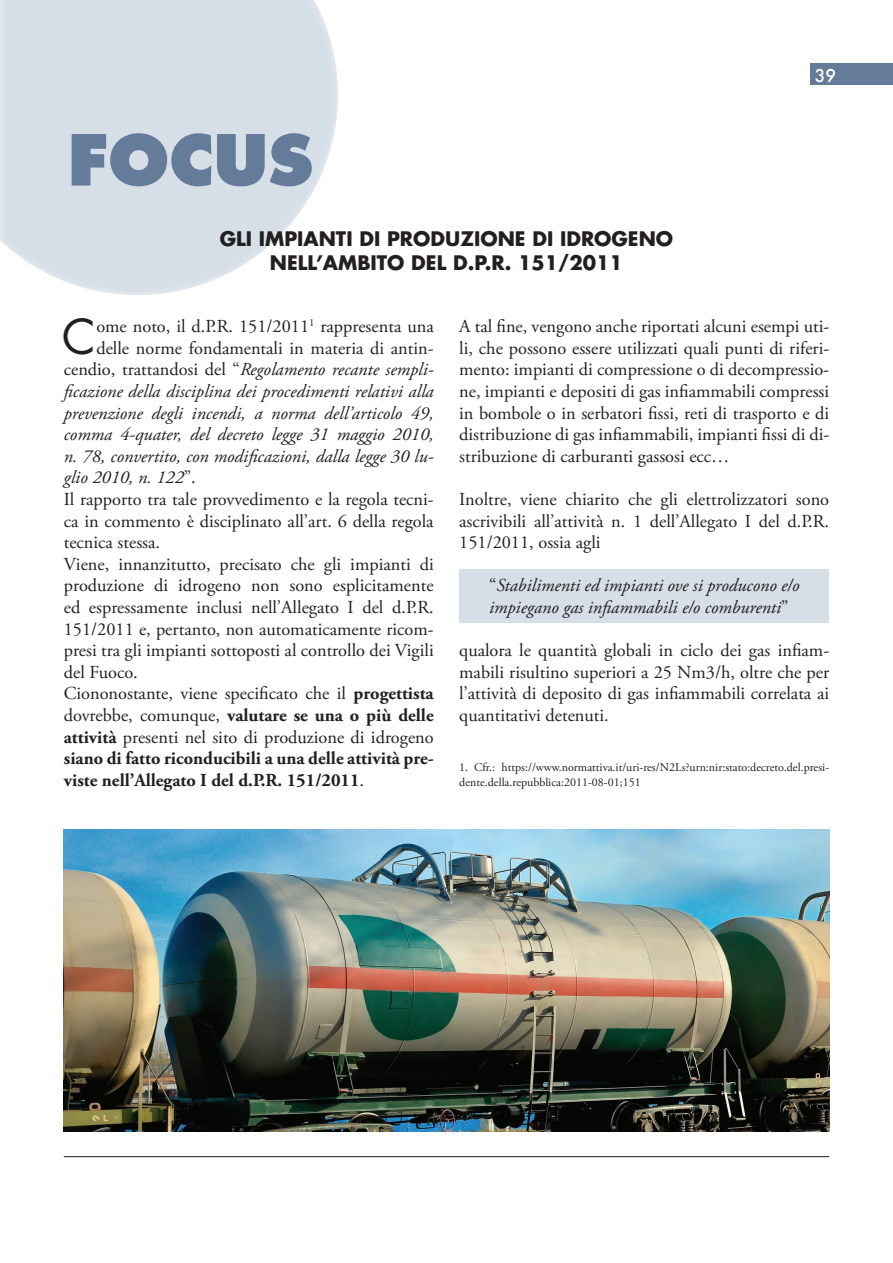
<style>
.page{position:relative;width:893px;height:1263px;background:#fff}
.page>*{position:absolute;margin:0;border:0;box-sizing:border-box;transform-origin:0 0}
.t1{font:800 68.25px "Futura Std";letter-spacing:-.01em;color:#647b99}
.t2{font:46.95px "Futura Std";color:#231f20}
.t3{font:700 19.5px "Futura Std";color:#231f20}
.t4{font:18.3px/21.6px "Adobe Garamond Pro";color:#231f20;text-align:justify}
.t5{font:italic 18.3px/21.6px "Adobe Garamond Pro";color:#231f20}
.t6{font:700 18.3px "Adobe Garamond Pro";color:#231f20}
.t7{font:500 17.25px "Futura";color:#fff}
.t8{font:12px/15px "Adobe Garamond Pro";color:#231f20}
.s1{font-style:normal}
.s2{font-weight:700}
.s3{font-weight:400}
</style>
<div class="page">
<hr style="left:64px;top:1156px;width:765px;height:1px;background:#231f20">
<div style="left:459px;top:570px;width:370px;height:53px;background:#d6dee7"></div>
<img style="left:64px;top:829px;width:765px;height:302px">
<div style="left:811px;top:64px;width:82px;height:21px;background:#647b99"></div>
<div style="left:0;top:0;width:339px;height:297px;background:#fff;opacity:.75"></div>
<h1 class="t1" style="left:67px;top:117px;width:247px">FOCUS</h1>
<p class="t3" style="left:220px;top:226px;width:53px">GLI IMPIAN</p>
<p class="t3" style="left:336px;top:226px;width:66px">TIDI PRODUZIONE</p>
<p class="t3" style="left:532px;top:226px;width:43px">DI IDROGENO</p>
<p class="t3" style="left:270px;top:250px;width:68px">NE LL’AMBI</p>
<p class="t3" style="left:377px;top:250px;width:248px">TO DEL D.P.R. 151/2011</p>
<p class="t7" style="left:815px;top:63px;width:23px">39</p>
<h2 class="t2" style="left:62px;top:307px;width:35px">C</h2>
<p class="t4" style="left:96px;top:316px;width:339px">ome noto, il d.P.R. 151/2011<sup>1</sup> rappresenta una</p>
<p class="t4" style="left:459px;top:316px;width:371px">A tal fine, vengono anche riportati alcuni esempi uti&shy;li, che possono essere utilizzati quali punti di riferi&shy;mento: impianti di compressione o di decompressio&shy;ne, impianti e depositi di gas infiammabili compressi in bombole o in serbatori fissi, reti di trasporto e di distribuzione di gas infiammabili, impianti fissi di di&shy;stribuzione di carburanti gassosi ecc…</p>
<p class="t4" style="left:459px;top:489px;width:371px">Inoltre, viene chiarito che gli elettrolizzatori sono ascrivibili all’attività n. 1 dell’Allegato I del d.P.R.<br>151/2011, ossia agli</p>
<p class="t5" style="left:489px;top:575px;width:312px"><span class="s1">“</span>Stabilimenti ed impianti ove si producono e/o impiegano gas infiammabili e/o comburenti<span class="s1">”</span></p>
<p class="t4" style="left:459px;top:640px;width:371px">qualora le quantità globali in ciclo dei gas infiam&shy;mabili risultino superiori a 25 Nm3/h, oltre che per l’attività di deposito di gas infiammabili correlata ai quantitativi detenuti.</p>
<p class="t4" style="left:96px;top:338px;width:339px">delle norme fondamentali in materia di antin-</p>
<p class="t5" style="left:64px;top:359px;width:371px"><span class="s1">cendio, trattandosi del “</span>Regolamento recante sempli-</p>
<p class="t5" style="left:64px;top:381px;width:371px">ficazione della disciplina dei procedimenti relativi alla</p>
<p class="t5" style="left:64px;top:403px;width:371px">prevenzione degli incendi, a norma dell’articolo 49,</p>
<p class="t5" style="left:64px;top:424px;width:371px">comma 4-quater, del decreto legge 31 maggio 2010,</p>
<p class="t5" style="left:64px;top:446px;width:371px">n. 78, convertito, con modificazioni, dalla legge 30 lu-</p>
<p class="t5" style="left:64px;top:467px;width:134px">glio 2010, n. 122<span class="s1">”.</span></p>
<p class="t4" style="left:64px;top:489px;width:371px">Il rapporto tra tale provvedimento e la regola tecni-</p>
<p class="t4" style="left:64px;top:511px;width:371px">ca in commento è disciplinato all’art. 6 della regola</p>
<p class="t4" style="left:64px;top:532px;width:98px">tecnica stessa.</p>
<p class="t4" style="left:64px;top:554px;width:371px">Viene, innanzitutto, precisato che gli impianti di</p>
<p class="t4" style="left:64px;top:575px;width:371px">produzione di idrogeno non sono esplicitamente</p>
<p class="t4" style="left:64px;top:597px;width:371px">ed espressamente inclusi nell’Allegato I del d.P.R.</p>
<p class="t4" style="left:64px;top:619px;width:371px">151/2011 e, pertanto, non automaticamente ricom-</p>
<p class="t4" style="left:64px;top:640px;width:371px">presi tra gli impianti sottoposti al controllo dei Vigili</p>
<p class="t4" style="left:64px;top:662px;width:75px">del Fuoco.</p>
<p class="t4" style="left:64px;top:683px;width:371px">Ciononostante, viene specificato che il <span class="s2">progettista</span></p>
<p class="t6" style="left:64px;top:704px;width:371px"><span class="s3">dovrebbe, comunque,</span> valutare se una o più delle</p>
<p class="t4" style="left:64px;top:727px;width:371px"><span class="s2">attività</span> presenti nel sito di produzione di idrogeno</p>
<p class="t6" style="left:64px;top:748px;width:371px">siano di fatto riconducibili a una delle attività pre-</p>
<p class="t6" style="left:64px;top:769px;width:302px">viste nell’Allegato I del d.P.R. 151/2011<span class="s3">.</span></p>
<p class="t8" style="left:459px;top:760px;width:371px">1. Cfr.: https://www.normattiva.it/uri-res/N2Ls?urn:nir:stato:decreto.del.presi&shy;dente.della.repubblica:2011-08-01;151</p>
</div>
